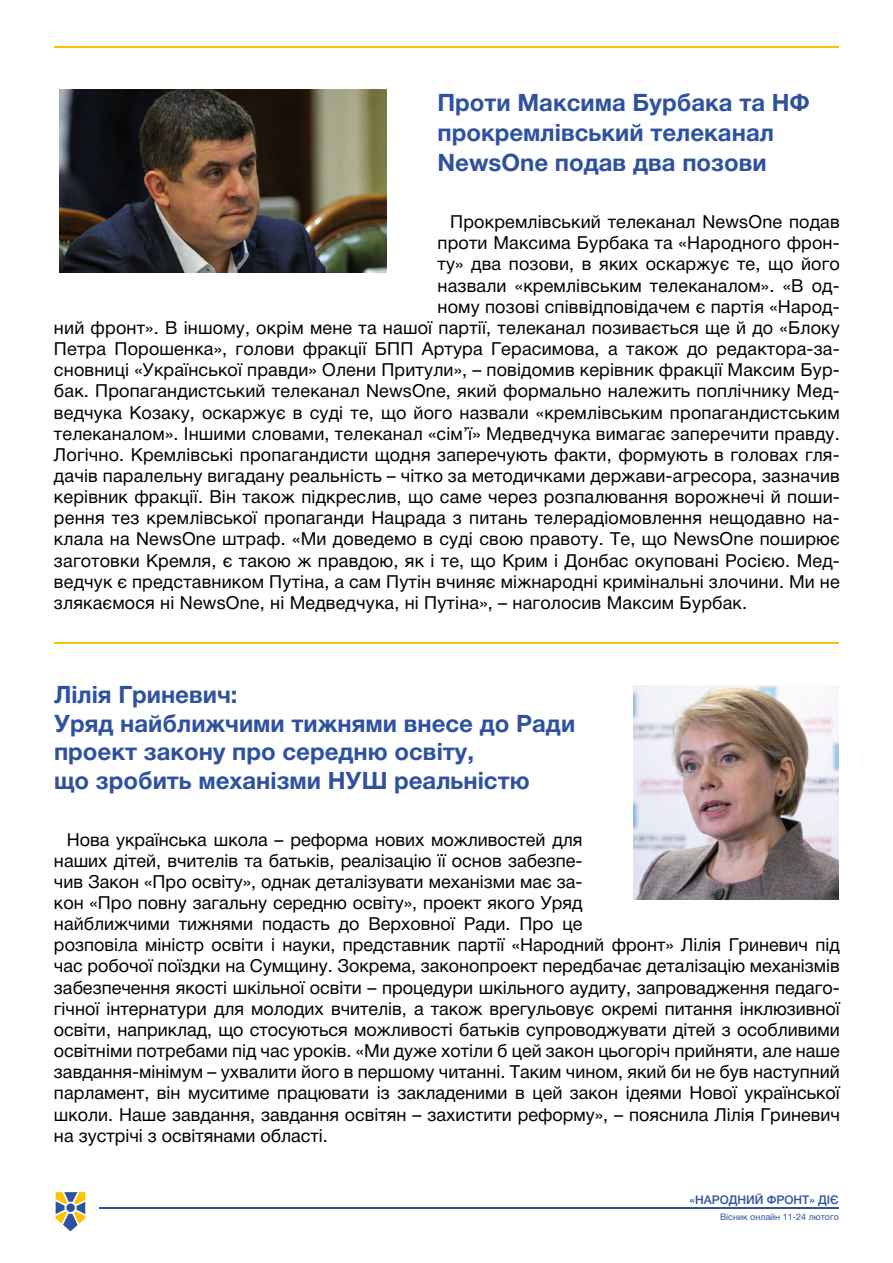
<style>
.page{position:relative;width:893px;height:1263px;background:#fff}
.page>*{position:absolute;margin:0;border:0;box-sizing:border-box;transform-origin:0 0}
.t1{font:24px/28.8px "Helvetica 7 Bold";color:#2f52a0}
.t2{font:18px/21.1px "Helvetica 5 Normal";letter-spacing:.01em;color:#000}
.t3{font:12px "Helvetica 6 Medium";color:#2f52a0}
.t4{font:9px "Helvetica 5 Normal";color:#2f52a0}
</style>
<div class="page">
<hr style="left:54px;top:47px;width:785px;height:1px;background:#fdc300">
<hr style="left:100px;top:1208px;width:739px;height:1px;background:#2f52a0">
<svg style="left:55px;top:1192px;width:31px;height:40px"></svg>
<img style="left:634px;top:686px;width:205px;height:214px">
<hr style="left:54px;top:642px;width:785px;height:1px;background:#fdc300">
<img style="left:60px;top:89px;width:326px;height:183px">
<h1 class="t1" style="left:437px;top:87px;width:374px;line-height:30px">Проти Максима Бурбака та НФ прокремлівський телеканал<br>NewsOne подав два позови</h1>
<p class="t2" style="left:450px;top:211px;width:391px">Прокремлівський телеканал NewsOne подав</p>
<p class="t2" style="left:437px;top:233px;width:404px">проти Максима Бурбака та «Народного фрон-</p>
<p class="t2" style="left:437px;top:254px;width:404px">ту» два позови, в яких оскаржує те, що його</p>
<p class="t2" style="left:437px;top:275px;width:404px">назвали «кремлівським телеканалом». «В од-</p>
<p class="t2" style="left:437px;top:296px;width:404px">ному позові співвідповідачем є партія «Народ-</p>
<p class="t2" style="left:54px;top:317px;width:787px">ний фронт». В іншому, окрім мене та нашої партії, телеканал позивається ще й до «Блоку</p>
<p class="t2" style="left:54px;top:338px;width:787px">Петра Порошенка», голови фракції БПП Артура Герасимова, а також до редактора-за-</p>
<p class="t2" style="left:54px;top:359px;width:787px">сновниці «Української правди» Олени Притули», – повідомив керівник фракції Максим Бур-</p>
<p class="t2" style="left:54px;top:381px;width:787px">бак. Пропагандистський телеканал NewsOne, який формально належить поплічнику Мед-</p>
<p class="t2" style="left:54px;top:402px;width:787px">ведчука Козаку, оскаржує в суді те, що його назвали «кремлівським пропагандистським</p>
<p class="t2" style="left:54px;top:423px;width:787px">телеканалом». Іншими словами, телеканал «сім’ї» Медведчука вимагає заперечити правду.</p>
<p class="t2" style="left:54px;top:444px;width:787px">Логічно. Кремлівські пропагандисти щодня заперечують факти, формують в головах гля-</p>
<p class="t2" style="left:54px;top:465px;width:787px">дачів паралельну вигадану реальність – чітко за методичками держави-агресора, зазначив</p>
<p class="t2" style="left:54px;top:486px;width:787px">керівник фракції. Він також підкреслив, що саме через розпалювання ворожнечі й поши-</p>
<p class="t2" style="left:54px;top:507px;width:787px">рення тез кремлівської пропаганди Нацрада з питань телерадіомовлення нещодавно на-</p>
<p class="t2" style="left:54px;top:529px;width:787px">клала на NewsOne штраф. «Ми доведемо в суді свою правоту. Те, що NewsOne поширює</p>
<p class="t2" style="left:54px;top:550px;width:787px">заготовки Кремля, є такою ж правдою, як і те, що Крим і Донбас окуповані Росією. Мед-</p>
<p class="t2" style="left:54px;top:571px;width:787px">ведчук є представником Путіна, а сам Путін вчиняє міжнародні кримінальні злочини. Ми не</p>
<p class="t2" style="left:54px;top:592px;width:695px">злякаємося ні NewsOne, ні Медведчука, ні Путіна», – наголосив Максим Бурбак.</p>
<h1 class="t1" style="left:54px;top:680px;width:523px">Лілія Гриневич:<br>Уряд найближчими тижнями внесе до Ради проект закону про середню освіту,<br>що зробить механізми НУШ реальністю</h1>
<p class="t2" style="left:54px;top:829px;width:787px;text-indent:13px">Нова українська школа – реформа нових можливостей для<br>наших дітей, вчителів та батьків, реалізацію її основ забезпе-<br>чив Закон «Про освіту», однак деталізувати механізми має за-<br>кон «Про повну загальну середню освіту», проект якого Уряд<br>найближчими тижнями подасть до Верховної Ради. Про це<br>розповіла міністр освіти і науки, представник партії «Народний фронт» Лілія Гриневич під час робочої поїздки на Сумщину. Зокрема, законопроект передбачає деталізацію механізмів забезпечення якості шкільної освіти – процедури шкільного аудиту, запровадження педаго&shy;гічної інтернатури для молодих вчителів, а також врегульовує окремі питання інклюзивної освіти, наприклад, що стосуються можливості батьків супроводжувати дітей з особливими освітніми потребами під час уроків. «Ми дуже хотіли б цей закон цьогоріч прийняти, але наше завдання-мінімум – ухвалити його в першому читанні. Таким чином, який би не був наступний парламент, він муситиме працювати із закладеними в цей закон ідеями Нової української школи. Наше завдання, завдання освітян – захистити реформу», – пояснила Лілія Гриневич на зустрічі з освітянами області.</p>
<p class="t3" style="left:689px;top:1193px;width:151px">«НАРОДНИЙ ФРОНТ» ДІЄ</p>
<p class="t4" style="left:720px;top:1211px;width:120px">Вісник онлайн 11-24 лютого</p>
</div>
